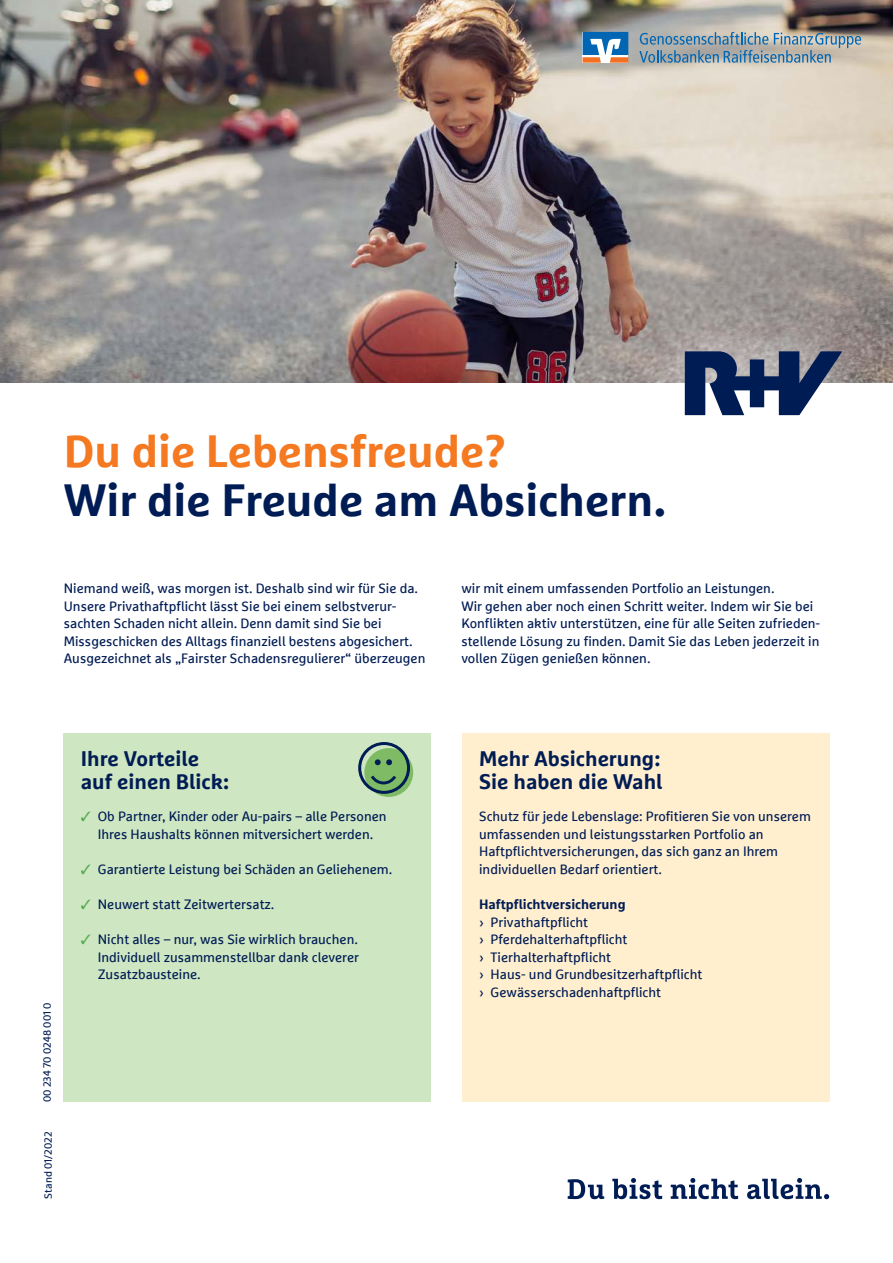
<style>
.page{position:relative;width:893px;height:1263px;background:#fff}
.page>*{position:absolute;margin:0;border:0;box-sizing:border-box;transform-origin:0 0}
.t1{font:700 45px "Marselisfor Ru V";color:#001c54}
.t2{font:700 45px "Marselisfor Ru V";color:#f47920}
.t3{font:700 21px/23.1px "Marselisfor Ru V";color:#001c54}
.t4{font:13.5px/17.5px "Marselisfor Ru V";color:#001c54}
.t5{font:700 13.5px "Marselisfor Ru V";color:#001c54}
.t6{font:10.5px "Marselisfor Ru V";color:#001c54}
.s1{color:#57aa54}
</style>
<div class="page">
<img style="left:0;top:0;width:893px;height:383px">
<div style="left:462px;top:733px;width:367px;height:369px;background:#ffefcf"></div>
<div style="left:64px;top:733px;width:367px;height:369px;background:#cee6c1"></div>
<div style="left:364px;top:748px;width:49px;height:49px;background:#7ebb64;border-radius:50%"></div>
<svg style="left:358px;top:742px;width:52px;height:52px"></svg>
<div style="left:625px;top:293px;width:268px;height:168px;background:#fff;opacity:.8"></div>
<svg style="left:685px;top:351px;width:157px;height:64px"></svg>
<svg style="left:568px;top:1179px;width:36px;height:20px"></svg>
<svg style="left:612px;top:1178px;width:50px;height:21px"></svg>
<svg style="left:671px;top:1178px;width:67px;height:21px"></svg>
<svg style="left:747px;top:1178px;width:82px;height:21px"></svg>
<svg style="left:639px;top:32px;width:222px;height:31px;background:#94a5ad"></svg>
<svg style="left:583px;top:32px;width:45px;height:31px"></svg>
<h1 class="t2" style="left:64px;top:423px;width:444px">Du die Lebensfreude?</h1>
<h1 class="t1" style="left:64px;top:472px;width:603px">Wir die Freude am Absichern.</h1>
<p class="t4" style="left:64px;top:579px;width:363px">Niemand weiß, was morgen ist. Deshalb sind wir für Sie da.<br>Unsere Privathaftpflicht lässt Sie bei einem selbstverur&shy;sachten Schaden nicht allein. Denn damit sind Sie bei Missgeschicken des Alltags finanziell bestens abgesichert.<br>Ausgezeichnet als „Fairster Schadensregulierer“ überzeugen</p>
<p class="t4" style="left:461px;top:579px;width:360px">wir mit einem umfassenden Portfolio an Leistungen.<br>Wir gehen aber noch einen Schritt weiter. Indem wir Sie bei Konflikten aktiv unterstützen, eine für alle Seiten zufrieden&shy;stellende Lösung zu finden. Damit Sie das Leben jederzeit in vollen Zügen genießen können.</p>
<p class="t6" style="left:41px;top:1102px;width:101px;rotate:-90deg">00 234 70 0248 001 0</p>
<p class="t6" style="left:42px;top:1199px;width:68px;rotate:-90deg">Stand 01/2022</p>
<h2 class="t3" style="left:81px;top:746px;width:150px">Ihre Vorteile auf einen Blick:</h2>
<p class="t4" style="left:81px;top:807px;width:307px;text-align:center"><span class="s1">✓</span> Ob Partner, Kinder oder Au-pairs – alle Personen<br>Ihres Haushalts können mitversichert werden.</p>
<p class="t4" style="left:81px;top:860px;width:313px"><span class="s1">✓</span> Garantierte Leistung bei Schäden an Geliehenem.</p>
<p class="t4" style="left:81px;top:895px;width:195px"><span class="s1">✓</span> Neuwert statt Zeitwertersatz.</p>
<p class="t4" style="left:98px;top:930px;width:263px;text-align:justify;text-indent:-17px"><span class="s1">✓</span> Nicht alles – nur, was Sie wirklich brauchen.<br>Individuell zusammenstellbar dank cleverer Zusatzbausteine.</p>
<h2 class="t3" style="left:479px;top:746px;width:185px">Mehr Absicherung:<br>Sie haben die Wahl</h2>
<p class="t4" style="left:479px;top:807px;width:333px">Schutz für jede Lebenslage: Profitieren Sie von unserem umfassenden und leistungsstarken Portfolio an Haftpflichtversicherungen, das sich ganz an Ihrem individuellen Bedarf orientiert.</p>
<p class="t5" style="left:479px;top:896px;width:148px">Haftpflichtversicherung</p>
<p class="t4" style="left:479px;top:913px;width:225px">› Privathaftpflicht<br>› Pferdehalterhaftpflicht<br>› Tierhalterhaftpflicht<br>› Haus- und Grundbesitzerhaftpflicht › Gewässerschadenhaftpflicht</p>
</div>
